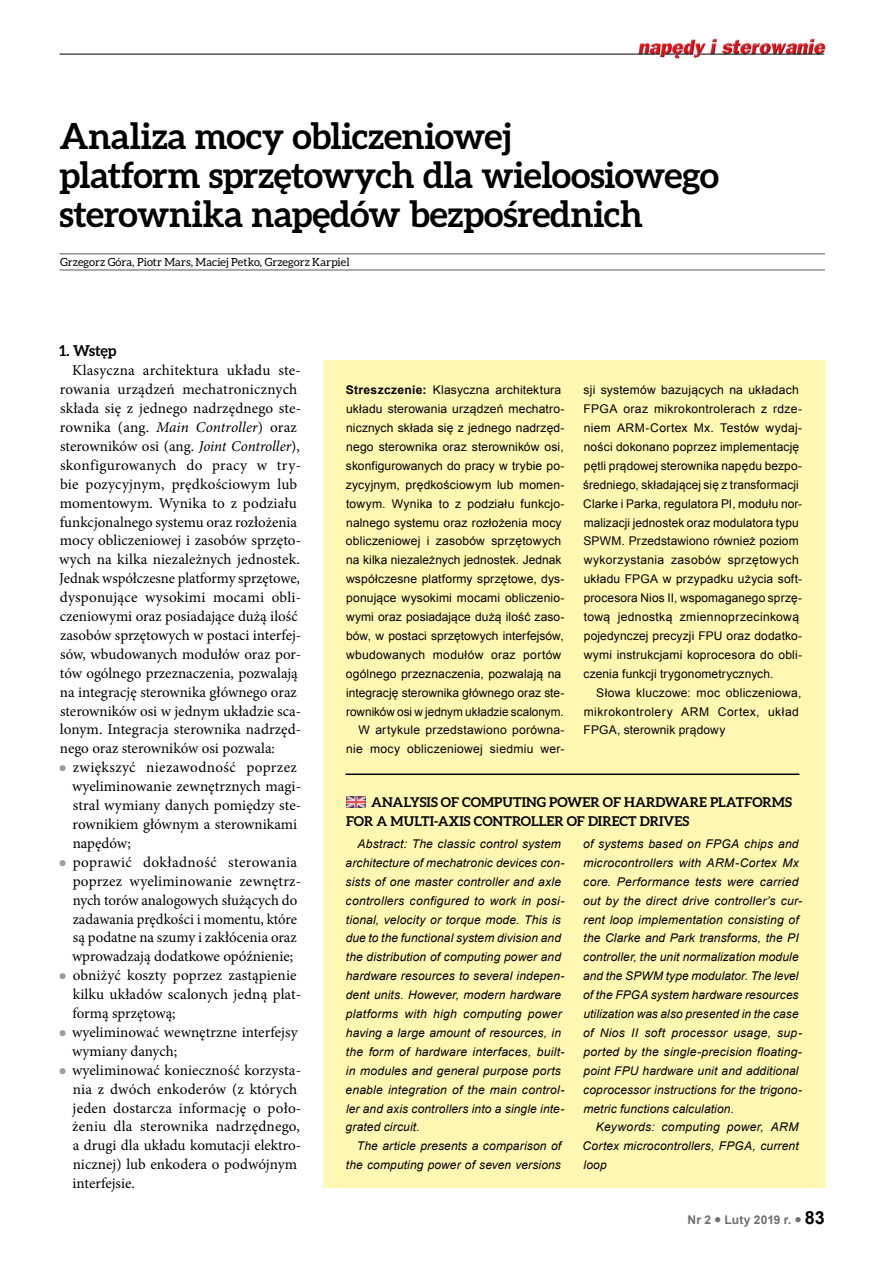
<style>
.page{position:relative;width:893px;height:1263px;background:#fff}
.page>*{position:absolute;margin:0;border:0;box-sizing:border-box;transform-origin:0 0}
.t1{font:700 36px/39px "Aleo";letter-spacing:-.01em;color:#000}
.t2{font:15px/18.9px "Minion Pro";color:#000}
.t3{font:700 15px "Aleo";letter-spacing:-.015em;color:#000}
.t4{font:700 13.5px/18.9px "Aleo";letter-spacing:.005em;color:#000}
.t5{font:12px/18.9px "Arial";letter-spacing:.015em;color:#000}
.t6{font:italic 12px/18.9px "Arial";letter-spacing:.015em;color:#000}
.t7{font:700 12px "Arial";letter-spacing:.015em;color:#706f6f}
.t8{font:11.25px "Aleo";letter-spacing:.005em;color:#000}
.s1{font-style:italic}
.s2{font-weight:700}
.s3{font-size:18px;color:#000}
</style>
<div class="page">
<img style="left:636px;top:38px;width:190px;height:21px">
<hr style="left:60px;top:54px;width:600px;height:1px;background:#000">
<svg style="left:665px;top:54px;width:28px;height:1px"></svg>
<hr style="left:700px;top:54px;width:124px;height:1px;background:#000">
<hr style="left:60px;top:254px;width:765px;height:1px;background:#575756">
<hr style="left:60px;top:270px;width:765px;height:1px;background:#575756">
<div style="left:323px;top:360px;width:502px;height:828px;background:#fff7b2"></div>
<img style="left:347px;top:796px;width:19px;height:12px">
<hr style="left:345px;top:773px;width:454px;height:2px;background:#000">
<h1 class="t1" style="left:60px;top:115px;width:661px">Analiza mocy obliczeniowej<br>platform sprzętowych dla wieloosiowego sterownika napędów bezpośrednich</h1>
<p class="t8" style="left:60px;top:255px;width:291px">Grzegorz Góra, Piotr Mars, Maciej Petko, Grzegorz Karpiel</p>
<p class="t3" style="left:59px;top:342px;width:59px">1. Wstęp</p>
<p class="t2" style="left:59px;top:361px;width:244px;text-indent:13px">Klasyczna architektura układu ste&shy;rowania urządzeń mechatronicznych składa się z jednego nadrzędnego ste&shy;rownika (ang. <span class="s1">Main Controller</span>) oraz sterowników osi (ang. <span class="s1">Joint Controller</span>), skonfigurowanych do pracy w try&shy;bie pozycyjnym, prędkościowym lub momentowym. Wynika to z podziału funkcjonalnego systemu oraz rozłożenia mocy obliczeniowej i zasobów sprzęto&shy;wych na kilka niezależnych jednostek.<br>Jednak współczesne platformy sprzętowe, dysponujące wysokimi mocami obli&shy;czeniowymi oraz posiadające dużą ilość zasobów sprzętowych w postaci interfej&shy;sów, wbudowanych modułów oraz por&shy;tów ogólnego przeznaczenia, pozwalają na integrację sterownika głównego oraz sterowników osi w jednym układzie sca&shy;lonym. Integracja sterownika nadrzęd&shy;nego oraz sterowników osi pozwala:</p>
<p class="t2" style="left:72px;top:758px;width:231px">zwiększyć niezawodność poprzez wyeliminowanie zewnętrznych magi&shy;stral wymiany danych pomiędzy ste&shy;rownikiem głównym a sterownikami napędów;<br>poprawić dokładność sterowania poprzez wyeliminowanie zewnętrz&shy;nych torów analogowych służących do zadawania prędkości i momentu, które są podatne na szumy i zakłócenia oraz wprowadzają dodatkowe opóźnienie; obniżyć koszty poprzez zastąpienie kilku układów scalonych jedną plat&shy;formą sprzętową;<br>wyeliminować wewnętrzne interfejsy wymiany danych;<br>wyeliminować konieczność korzysta&shy;nia z dwóch enkoderów (z których jeden dostarcza informację o poło&shy;żeniu dla sterownika nadrzędnego, a drugi dla układu komutacji elektro&shy;nicznej) lub enkodera o podwójnym interfejsie.</p>
<p class="t5" style="left:346px;top:381px;width:220px;text-align:right"><span class="s2">Streszczenie:</span> Klasyczna architektura układu sterowania urządzeń mechatro&shy;nicznych składa się z jednego nadrzęd&shy;nego sterownika oraz sterowników osi, skonfigurowanych do pracy w trybie po&shy;zycyjnym, prędkościowym lub momen&shy;towym. Wynika to z podziału funkcjo&shy;nalnego systemu oraz rozłożenia mocy obliczeniowej i zasobów sprzętowych na kilka niezależnych jednostek. Jednak współczesne platformy sprzętowe, dys&shy;ponujące wysokimi mocami obliczenio&shy;wymi oraz posiadające dużą ilość zaso&shy;bów, w postaci sprzętowych interfejsów, wbudowanych modułów oraz portów ogólnego przeznaczenia, pozwalają na integrację sterownika głównego oraz ste&shy;rowników osi w jednym układzie scalonym.<br>W artykule przedstawiono porówna&shy;nie mocy obliczeniowej siedmiu wer-</p>
<p class="t5" style="left:583px;top:381px;width:221px">sji systemów bazujących na układach FPGA oraz mikrokontrolerach z rdze&shy;niem ARM-Cortex Mx. Testów wydaj&shy;ności dokonano poprzez implementację pętli prądowej sterownika napędu bezpo&shy;średniego, składającej się z transformacji Clarke i Parka, regulatora PI, modułu nor&shy;malizacji jednostek oraz modulatora typu SPWM. Przedstawiono również poziom wykorzystania zasobów sprzętowych układu FPGA w przypadku użycia soft&shy;procesora Nios II, wspomaganego sprzę&shy;tową jednostką zmiennoprzecinkową pojedynczej precyzji FPU oraz dodatko&shy;wymi instrukcjami koprocesora do obli&shy;czenia funkcji trygonometrycznych.</p>
<p class="t5" style="left:584px;top:683px;width:219px;text-indent:13px">Słowa kluczowe: moc obliczeniowa, mikrokontrolery ARM Cortex, układ<br>FPGA, sterownik prądowy</p>
<p class="t4" style="left:346px;top:792px;width:447px;text-indent:25px">ANALYSIS OF COMPUTING POWER OF HARDWARE PLATFORMS<br>FOR A MULTI-AXIS CONTROLLER OF DIRECT DRIVES</p>
<p class="t6" style="left:345px;top:834px;width:220px;text-indent:12px">Abstract: The classic control system architecture of mechatronic devices con&shy;sists of one master controller and axle controllers configured to work in posi&shy;tional, velocity or torque mode. This is due to the functional system division and the distribution of computing power and hardware resources to several indepen&shy;dent units. However, modern hardware platforms with high computing power having a large amount of resources, in the form of hardware interfaces, built&shy;in modules and general purpose ports enable integration of the main control&shy;ler and axis controllers into a single inte&shy;grated circuit.</p>
<p class="t6" style="left:346px;top:1137px;width:217px;text-align:right">The article presents a comparison of the computing power of seven versions</p>
<p class="t6" style="left:583px;top:834px;width:220px">of systems based on FPGA chips and microcontrollers with ARM-Cortex Mx core. Performance tests were carried out by the direct drive controller’s cur&shy;rent loop implementation consisting of the Clarke and Park transforms, the PI controller, the unit normalization module and the SPWM type modulator. The level of the FPGA system hardware resources utilization was also presented in the case of Nios II soft processor usage, sup&shy;ported by the single-precision floating&shy;point FPU hardware unit and additional coprocessor instructions for the trigono&shy;metric functions calculation.</p>
<p class="t6" style="left:583px;top:1118px;width:218px;text-align:justify;text-indent:13px">Keywords: computing power, ARM Cortex microcontrollers, FPGA, current loop</p>
<p class="t7" style="left:687px;top:1212px;width:139px">Nr 2 ● Luty 2019 r. ● <span class="s3">83</span></p>
</div>
